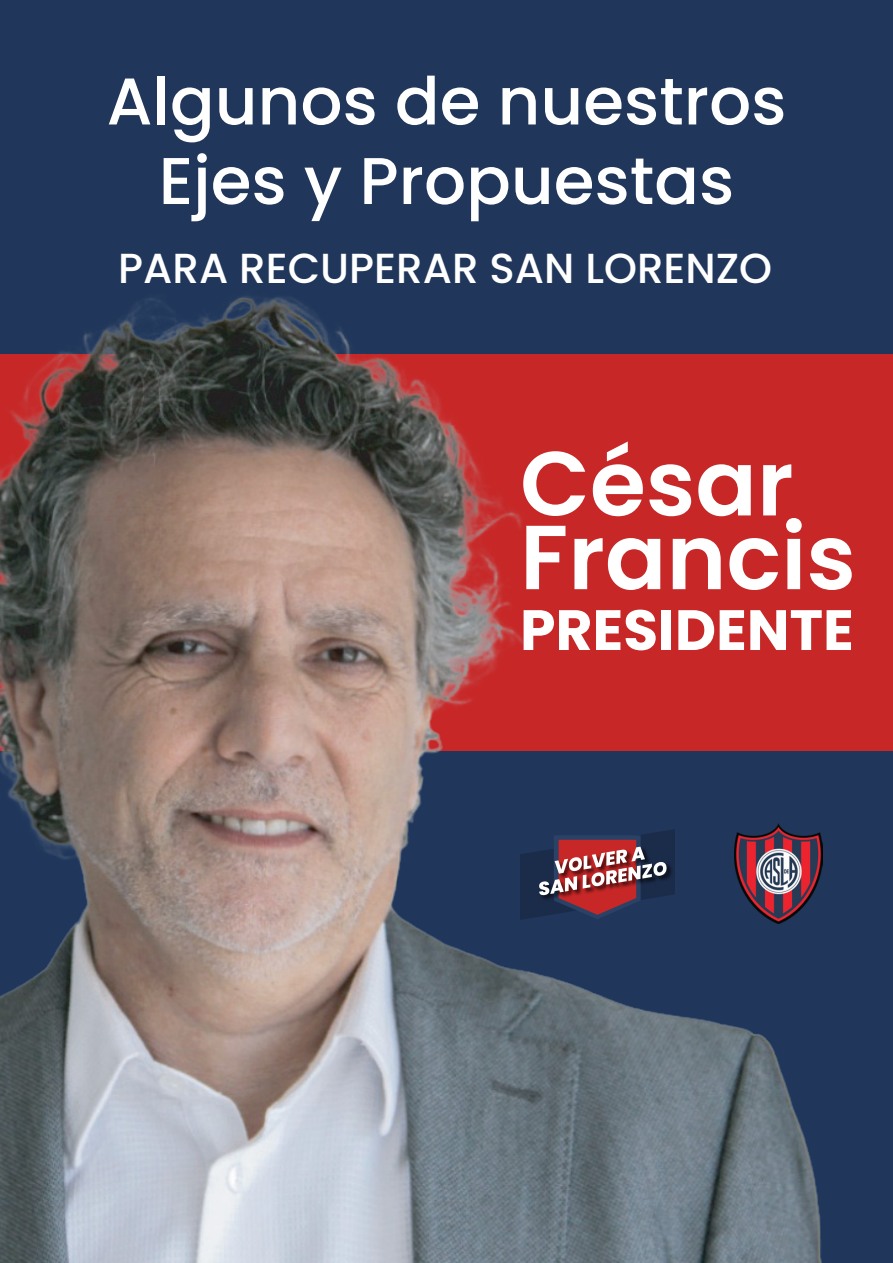
<style>
.page{position:relative;width:893px;height:1263px;background:#20375b}
.page>*{position:absolute;margin:0;border:0;box-sizing:border-box;transform-origin:0 0}
.t1{font:600 90.75px/73.8px "Poppins";color:#fff}
.t2{font:500 66px/79.5px "Poppins";color:#fff;text-align:center}
.t3{font:700 56.7px "Poppins";color:#fff}
.t4{font:500 42px "Poppins";color:#fff}
</style>
<div class="page">
<div style="left:0;top:354px;width:893px;height:397px;background:#c72727"></div>
<img style="left:0;top:296px;width:823px;height:967px">
<img style="left:734px;top:823px;width:88px;height:100px">
<svg style="left:520px;top:829px;width:155px;height:91px"></svg>
<p class="t2" style="left:107px;top:62px;width:681px">Algunos de nuestros<br>Ejes y Propuestas</p>
<p class="t4" style="left:118px;top:244px;width:655px">PARA RECUPERAR SAN LORENZO</p>
<h1 class="t1" style="left:520px;top:447px;width:337px">César<br>Francis</h1>
<p class="t3" style="left:520px;top:597px;width:335px">PRESIDENTE</p>
</div>
